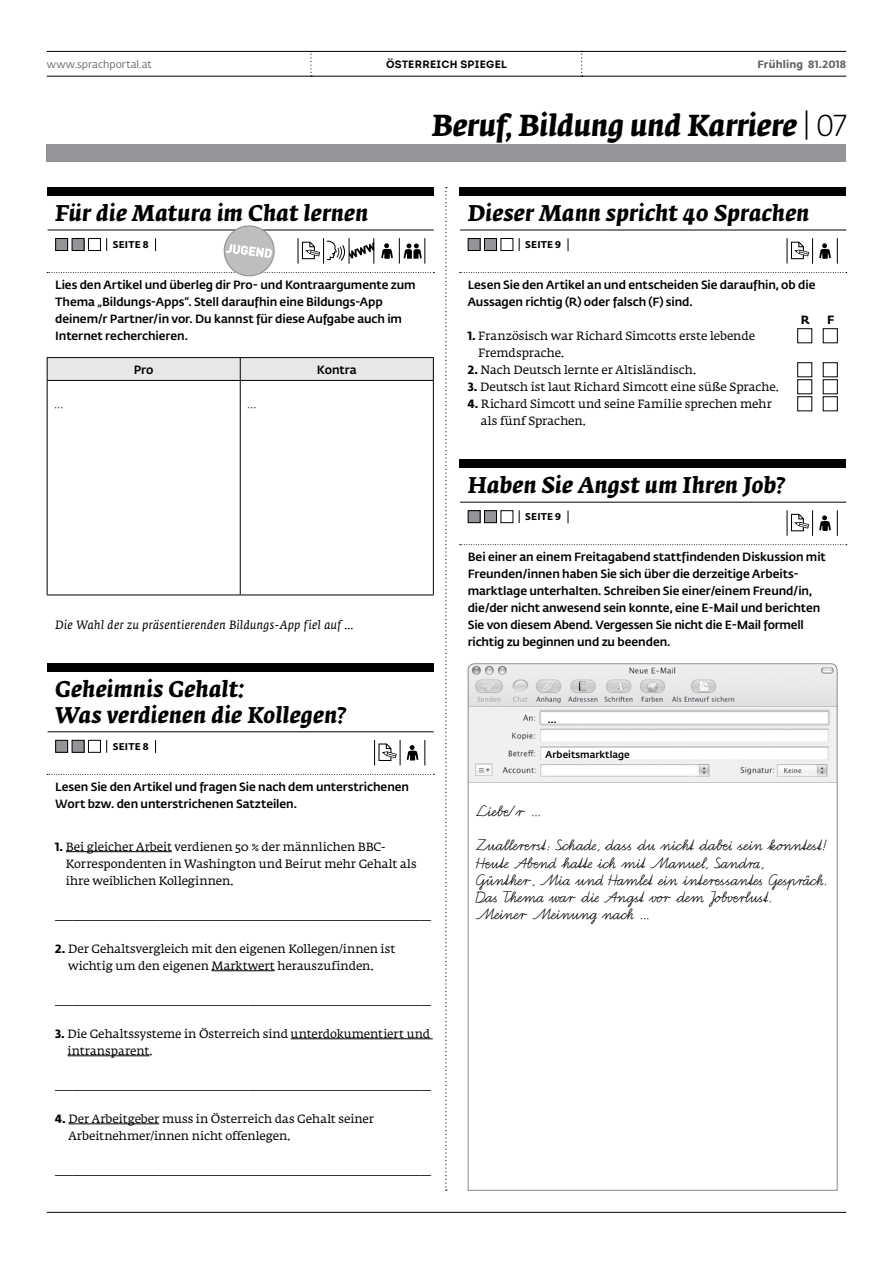
<style>
.page{position:relative;width:893px;height:1263px;background:#fff}
.page>*{position:absolute;margin:0;border:0;box-sizing:border-box;transform-origin:0 0}
.t1{font:italic 700 30px "Fedra Serif A Std";letter-spacing:-.01em;color:#000}
.t2{font:italic 700 22.5px/25.5px "Fedra Serif A Std";letter-spacing:.005em;color:#000}
.t3{font:19.5px/17px "Bienchen SAS";color:#000}
.t4{font:11.85px/17px "Fedra Serif A Std";letter-spacing:-.005em;color:#000}
.t5{font:500 11.85px/17px "Fedra Sans Std";letter-spacing:-.005em;color:#000}
.t6{font:italic 11.85px "Fedra Serif A Std";letter-spacing:.03em;color:#000}
.t7{font:700 11.85px "Fedra Sans Std";color:#000}
.t8{font:700 10.65px "Intro";letter-spacing:.03em;color:#000}
.t9{font:10.5px "Fedra Sans Std";color:#636466}
.t10{font:700 10.5px "Fedra Sans Std";letter-spacing:.015em;color:#636466}
.t11{font:500 10.5px "Fedra Sans Std";color:#000}
.t12{font:700 9.75px "Fedra Sans Std";letter-spacing:.015em;color:#000}
.t13{font:500 9.75px "Fedra Sans Std";color:#000}
.s1{font-family:"Fedra Sans Std";font-weight:300;font-style:normal}
.s2{font-family:"Fedra Sans Std";font-weight:700}
.s3{font-style:italic}
</style>
<div class="page">
<hr style="left:47px;top:51px;width:799px;height:1px;background:#000">
<hr style="left:47px;top:76px;width:799px;height:1px;background:#000">
<svg style="left:310px;top:51px;width:2px;height:26px"></svg>
<svg style="left:581px;top:52px;width:2px;height:25px"></svg>
<div style="left:47px;top:145px;width:799px;height:17px;background:#939598"></div>
<svg style="left:445px;top:187px;width:2px;height:1004px"></svg>
<hr style="left:47px;top:1212px;width:799px;height:1px;background:#000">
<div style="left:47px;top:187px;width:387px;height:9px;background:#000"></div>
<svg style="left:47px;top:225px;width:387px;height:52px"></svg>
<hr style="left:47px;top:357px;width:193px;height:1px;background:#000">
<hr style="left:240px;top:357px;width:194px;height:1px;background:#000">
<svg style="left:47px;top:358px;width:387px;height:22px;background:#e2e3e4"></svg>
<hr style="left:47px;top:380px;width:193px;height:1px;background:#000">
<hr style="left:47px;top:381px;width:1px;height:214px;background:#000">
<hr style="left:240px;top:380px;width:194px;height:1px;background:#000">
<hr style="left:240px;top:381px;width:1px;height:214px;background:#000">
<hr style="left:433px;top:381px;width:1px;height:214px;background:#000">
<hr style="left:47px;top:595px;width:193px;height:1px;background:#000">
<hr style="left:240px;top:595px;width:194px;height:1px;background:#000">
<svg style="left:407px;top:745px;width:11px;height:15px"></svg>
<svg style="left:424px;top:740px;width:1px;height:25px"></svg>
<svg style="left:374px;top:740px;width:27px;height:25px"></svg>
<div style="left:47px;top:663px;width:387px;height:9px;background:#000"></div>
<hr style="left:48px;top:731px;width:386px;height:1px;background:#000">
<svg style="left:47px;top:774px;width:387px;height:1px"></svg>
<div style="left:56px;top:740px;width:12px;height:12px;background:#939598"></div>
<div style="left:55px;top:740px;width:13px;height:13px;border:1px solid #000"></div>
<div style="left:72px;top:740px;width:12px;height:12px;background:#939598"></div>
<div style="left:72px;top:740px;width:12px;height:13px;border:1px solid #000"></div>
<div style="left:88px;top:740px;width:13px;height:13px;border:1px solid #000"></div>
<svg style="left:106px;top:740px;width:1px;height:13px"></svg>
<svg style="left:155px;top:740px;width:1px;height:13px"></svg>
<hr style="left:66px;top:851px;width:106px;height:1px;background:#000">
<hr style="left:211px;top:970px;width:64px;height:1px;background:#000">
<hr style="left:291px;top:1038px;width:142px;height:1px;background:#000">
<hr style="left:68px;top:1055px;width:82px;height:1px;background:#000">
<hr style="left:68px;top:1123px;width:91px;height:1px;background:#000">
<div style="left:459px;top:187px;width:387px;height:9px;background:#000"></div>
<hr style="left:460px;top:230px;width:386px;height:1px;background:#000">
<svg style="left:460px;top:272px;width:387px;height:1px"></svg>
<svg style="left:819px;top:243px;width:12px;height:15px"></svg>
<svg style="left:837px;top:238px;width:1px;height:26px"></svg>
<svg style="left:787px;top:238px;width:26px;height:26px"></svg>
<div style="left:468px;top:238px;width:12px;height:12px;background:#939598"></div>
<div style="left:468px;top:238px;width:12px;height:13px;border:1px solid #000"></div>
<div style="left:484px;top:238px;width:12px;height:12px;background:#939598"></div>
<div style="left:484px;top:238px;width:13px;height:13px;border:1px solid #000"></div>
<div style="left:501px;top:238px;width:12px;height:13px;border:1px solid #000"></div>
<svg style="left:519px;top:238px;width:1px;height:13px"></svg>
<svg style="left:568px;top:238px;width:1px;height:13px"></svg>
<div style="left:797px;top:328px;width:15px;height:15px;border:1px solid #000"></div>
<div style="left:823px;top:328px;width:15px;height:15px;border:1px solid #000"></div>
<div style="left:797px;top:362px;width:15px;height:15px;border:1px solid #000"></div>
<div style="left:823px;top:362px;width:15px;height:15px;border:1px solid #000"></div>
<div style="left:797px;top:379px;width:15px;height:15px;border:1px solid #000"></div>
<div style="left:823px;top:379px;width:15px;height:15px;border:1px solid #000"></div>
<div style="left:797px;top:396px;width:15px;height:15px;border:1px solid #000"></div>
<div style="left:823px;top:396px;width:15px;height:15px;border:1px solid #000"></div>
<div style="left:459px;top:459px;width:387px;height:9px;background:#000"></div>
<hr style="left:460px;top:502px;width:386px;height:1px;background:#000">
<svg style="left:460px;top:544px;width:387px;height:1px"></svg>
<svg style="left:819px;top:515px;width:12px;height:16px"></svg>
<svg style="left:837px;top:510px;width:1px;height:26px"></svg>
<svg style="left:787px;top:510px;width:26px;height:26px"></svg>
<div style="left:468px;top:511px;width:12px;height:12px;background:#939598"></div>
<div style="left:468px;top:510px;width:12px;height:13px;border:1px solid #000"></div>
<div style="left:484px;top:511px;width:12px;height:12px;background:#939598"></div>
<div style="left:484px;top:510px;width:13px;height:13px;border:1px solid #000"></div>
<div style="left:501px;top:510px;width:12px;height:13px;border:1px solid #000"></div>
<svg style="left:519px;top:510px;width:1px;height:13px"></svg>
<svg style="left:568px;top:510px;width:1px;height:13px"></svg>
<svg style="left:467px;top:663px;width:371px;height:528px"></svg>
<p class="t9" style="left:47px;top:58px;width:106px">www.sprachportal.at</p>
<p class="t8" style="left:386px;top:57px;width:122px">ÖSTERREICH SPIEGEL</p>
<p class="t10" style="left:757px;top:58px;width:90px">Frühling 81.2018</p>
<h1 class="t1" style="left:432px;top:108px;width:416px">Beruf, Bildung und Karriere <span class="s1">| 07</span></h1>
<h2 class="t2" style="left:55px;top:201px;width:315px">Für die Matura im Chat lernen</h2>
<p class="t12" style="left:113px;top:239px;width:37px">SEITE 8</p>
<p class="t5" style="left:55px;top:277px;width:362px">Lies den Artikel und überleg dir Pro- und Kontraargumente zum Thema „Bildungs-Apps“. Stell daraufhin eine Bildungs-App deinem/r Partner/in vor. Du kannst für diese Aufgabe auch im Internet recherchieren.</p>
<p class="t5" style="left:134px;top:361px;width:21px">Pro</p>
<p class="t5" style="left:317px;top:361px;width:41px">Kontra</p>
<h3 class="t3" style="left:53px;top:395px;width:11px">…</h3>
<h3 class="t3" style="left:246px;top:395px;width:11px">…</h3>
<p class="t6" style="left:55px;top:618px;width:300px">Die Wahl der zu präsentierenden Bildungs-App fiel auf …</p>
<h2 class="t2" style="left:55px;top:677px;width:292px">Geheimnis Gehalt:<br>Was verdienen die Kollegen?</h2>
<p class="t12" style="left:113px;top:740px;width:37px">SEITE 8</p>
<h2 class="t2" style="left:468px;top:201px;width:343px">Dieser Mann spricht 40 Sprachen</h2>
<p class="t12" style="left:525px;top:239px;width:37px">SEITE 9</p>
<p class="t5" style="left:468px;top:277px;width:349px">Lesen Sie den Artikel an und entscheiden Sie daraufhin, ob die<br>Aussagen richtig (R) oder falsch (F) sind.</p>
<p class="t4" style="left:478px;top:329px;width:279px;text-indent:-10px"><span class="s2">1.</span> Französisch war Richard Simcotts erste lebende<br>Fremdsprache.</p>
<p class="t4" style="left:468px;top:363px;width:228px"><span class="s2">2.</span> Nach Deutsch lernte er Altisländisch.</p>
<p class="t4" style="left:468px;top:380px;width:311px"><span class="s2">3.</span> Deutsch ist laut Richard Simcott eine süße Sprache.</p>
<p class="t4" style="left:481px;top:397px;width:292px;text-indent:-13px"><span class="s2">4.</span> Richard Simcott und seine Familie sprechen mehr als fünf Sprachen.</p>
<p class="t7" style="left:801px;top:312px;width:10px">R</p>
<p class="t7" style="left:827px;top:312px;width:9px">F</p>
<h2 class="t2" style="left:468px;top:473px;width:318px">Haben Sie Angst um Ihren Job?</h2>
<p class="t12" style="left:525px;top:511px;width:37px">SEITE 9</p>
<p class="t5" style="left:468px;top:549px;width:360px">Bei einer an einem Freitagabend stattfindenden Diskussion mit Freunden/innen haben Sie sich über die derzeitige Arbeits&shy;marktlage unterhalten. Schreiben Sie einer/einem Freund/in, die/der nicht anwesend sein konnte, eine E-Mail und berichten Sie von diesem Abend. Vergessen Sie nicht die E-Mail formell richtig zu beginnen und zu beenden.</p>
<p class="t11" style="left:548px;top:712px;width:10px">…</p>
<p class="t13" style="left:545px;top:749px;width:86px">Arbeitsmarktlage</p>
<p class="t5" style="left:55px;top:778px;width:355px">Lesen Sie den Artikel und fragen Sie nach dem unterstrichenen<br>Wort bzw. den unterstrichenen Satzteilen.</p>
<p class="t4" style="left:66px;top:839px;width:352px;text-indent:-11px"><span class="s2">1.</span> Bei gleicher Arbeit verdienen 50 % der männlichen BBC-<br>Korrespondenten in Washington und Beirut mehr Gehalt als ihre weiblichen Kolleginnen.</p>
<p class="t4" style="left:55px;top:907px;width:377px">__________________________________________________________________</p>
<p class="t4" style="left:68px;top:941px;width:329px;text-indent:-13px"><span class="s2">2.</span> Der Gehaltsvergleich mit den eigenen Kollegen/innen ist wichtig um den eigenen Marktwert herauszufinden.</p>
<p class="t4" style="left:55px;top:992px;width:377px">__________________________________________________________________</p>
<p class="t4" style="left:68px;top:1026px;width:364px;text-indent:-12px"><span class="s2">3.</span> Die Gehaltssysteme in Österreich sind unterdokumentiert und intransparent.</p>
<p class="t4" style="left:55px;top:1077px;width:377px">__________________________________________________________________</p>
<p class="t4" style="left:68px;top:1111px;width:307px;text-indent:-13px"><span class="s2">4.</span> Der Arbeitgeber muss in Österreich das Gehalt seiner<br>Arbeitnehmer/innen nicht offenlegen.</p>
<p class="t4" style="left:55px;top:1162px;width:377px">__________________________________________________________________</p>
<h3 class="t3" style="left:476px;top:795px;width:352px;line-height:34px">Lieb<span class="s3">e</span>/r …<br>Zualler<span class="s3">e</span>r<span class="s3">s</span>t: Schade, dass du nicht dab<span class="s3">e</span>i sein ko<span class="s3">n</span>ntest!</h3>
<h3 class="t3" style="left:476px;top:854px;width:352px">H<span class="s3">e</span>ute A<span class="s3">be</span>nd hatte ich mit Manuel, Sandr<span class="s3">a</span>, Günther, Mia und H<span class="s3">a</span>mlet ein inter<span class="s3">e</span>ssantes Gespr<span class="s3">ä</span>ch.<br>Das Thema w<span class="s3">a</span>r die A<span class="s3">n</span>gst v<span class="s3">or</span> dem Jo<span class="s3">bve</span>r<span class="s3">l</span>ust.<br>Meiner Meinung nach …</h3>
</div>
